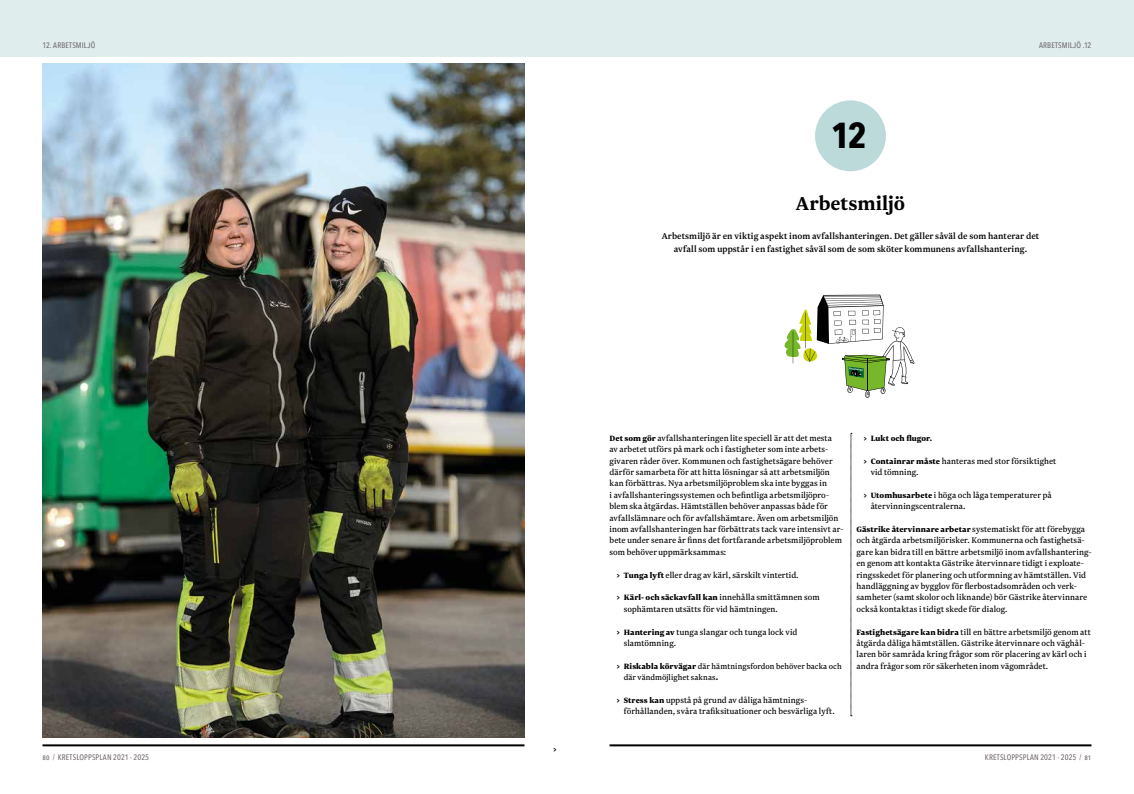
<style>
.page{position:relative;width:1134px;height:794px;background:#fff}
.page>*{position:absolute;margin:0;border:0;box-sizing:border-box;transform-origin:0 0}
.t1{font:700 36px "Avenir Next Condensed";color:#000}
.t2{font:700 22px "Newzald";color:#000}
.t3{font:500 10px/13px "Newzald";letter-spacing:.01em;color:#000;text-align:center}
.t4{font:9.5px/11.4px "Newzald";letter-spacing:.01em;color:#000}
.t5{font:900 9.5px "Newzald";color:#000}
.t6{font:9px/11.4px "Newzald";letter-spacing:.01em;color:#000}
.t7{font:900 9px "Newzald";letter-spacing:.005em;color:#000}
.t8{font:500 8px "Avenir Next Condensed";letter-spacing:.015em;color:#746a6d}
.s1{font-weight:900;font-size:9px}
.s2{font-weight:900}
.s3{font-weight:900;font-size:9.5px}
.s4{font-size:9.5px}
</style>
<div class="page">
<hr style="left:43px;top:744px;width:481px;height:2px;background:#000">
<hr style="left:609px;top:744px;width:482px;height:2px;background:#000">
<svg style="left:851px;top:433px;width:1px;height:283px"></svg>
<div style="left:0;top:0;width:567px;height:57px;background:#dfeded"></div>
<div style="left:567px;top:0;width:567px;height:57px;background:#dfeded"></div>
<img style="left:43px;top:64px;width:481px;height:673px">
<div style="left:815px;top:100px;width:71px;height:71px;background:#bcdada;border-radius:50%"></div>
<svg style="left:784px;top:295px;width:130px;height:103px"></svg>
<p class="t8" style="left:43px;top:40px;width:54px">12. ARBETSMILJÖ</p>
<p class="t8" style="left:1039px;top:40px;width:54px">ARBETSMILJÖ .12</p>
<p class="t1" style="left:831px;top:114px;width:37px">12</p>
<p class="t2" style="left:796px;top:190px;width:111px">Arbetsmiljö</p>
<p class="t3" style="left:662px;top:229px;width:379px">Arbetsmiljö är en viktig aspekt inom avfallshanteringen. Det gäller såväl de som hanterar det avfall som uppstår i en fastighet såväl som de som sköter kommunens avfallshantering.</p>
<p class="t5" style="left:553px;top:742px;width:5px">&gt;</p>
<p class="t4" style="left:609px;top:432px;width:236px"><span class="s1">Det som gör</span> avfallshanteringen lite speciell är att det mesta<br>av arbetet utförs på mark och i fastigheter som inte arbets&shy;givaren råder över. Kommunen och fastighetsägare behöver därför samarbeta för att hitta lösningar så att arbetsmiljön kan förbättras. Nya arbetsmiljöproblem ska inte byggas in<br>i avfallshanteringssystemen och befntliga arbetsmiljöpro&shy;blem ska åtgärdas. Hämtställen behöver anpassas både för avfallslämnare och för avfallshämtare. Även om arbetsmiljön inom avfallshanteringen har förbättrats tack vare intensivt ar&shy;bete under senare år fnns det fortfarande arbetsmiljöproblem som behöver uppmärksammas:</p>
<p class="t4" style="left:617px;top:569px;width:184px"><span class="s2">&gt;</span> <span class="s1">Tunga lyft</span> eller drag av kärl, särskilt vintertid.</p>
<p class="t4" style="left:624px;top:591px;width:197px;text-indent:-7px"><span class="s2">&gt;</span> <span class="s1">Kärl- och säckavfall kan</span> innehålla smittämnen som sophämtaren utsätts för vid hämtningen.</p>
<p class="t4" style="left:624px;top:626px;width:175px;text-indent:-7px"><span class="s2">&gt;</span> <span class="s1">Hantering av</span> tunga slangar och tunga lock vid slamtömning.</p>
<p class="t6" style="left:624px;top:660px;width:219px;text-indent:-7px"><span class="s3">&gt;</span> <span class="s2">Riskabla körvägar</span> där hämtningsfordon behöver backa och där vändmöjlighet saknas<span class="s3">.</span></p>
<p class="t4" style="left:624px;top:694px;width:213px;text-indent:-7px"><span class="s2">&gt;</span> <span class="s1">Stress kan</span> uppstå på grund av dåliga hämtnings&shy;förhållanden, svåra trafksituationer och besvärliga lyft.</p>
<p class="t7" style="left:863px;top:432px;width:70px"><span class="s4">&gt;</span> Lukt och fugor.</p>
<p class="t4" style="left:871px;top:455px;width:187px;text-indent:-7px"><span class="s2">&gt;</span> <span class="s1">Containrar måste</span> hanteras med stor försiktighet vid tömning.</p>
<p class="t4" style="left:871px;top:489px;width:182px;text-indent:-7px"><span class="s2">&gt;</span> <span class="s1">Utomhusarbete</span> i höga och låga temperaturer på återvinningscentralerna.</p>
<p class="t4" style="left:856px;top:523px;width:236px"><span class="s1">Gästrike återvinnare arbetar</span> systematiskt för att förebygga och åtgärda arbetsmiljörisker. Kommunerna och fastighetsä&shy;gare kan bidra till en bättre arbetsmiljö inom avfallshantering&shy;en genom att kontakta Gästrike återvinnare tidigt i exploate&shy;ringsskedet för planering och utformning av hämtställen. Vid handläggning av bygglov för ferbostadsområden och verk&shy;samheter (samt skolor och liknande) bör Gästrike återvinnare också kontaktas i tidigt skede för dialog.</p>
<p class="t4" style="left:856px;top:626px;width:236px"><span class="s1">Fastighetsägare kan bidra</span> till en bättre arbetsmiljö genom att åtgärda dåliga hämtställen. Gästrike återvinnare och väghål&shy;laren bör samråda kring frågor som rör placering av kärl och i andra frågor som rör säkerheten inom vägområdet.</p>
<p class="t8" style="left:43px;top:752px;width:108px">80 / KRETSLOPPSPLAN 2021 - 2025</p>
<p class="t8" style="left:985px;top:752px;width:108px">KRETSLOPPSPLAN 2021 - 2025 / 81</p>
</div>
